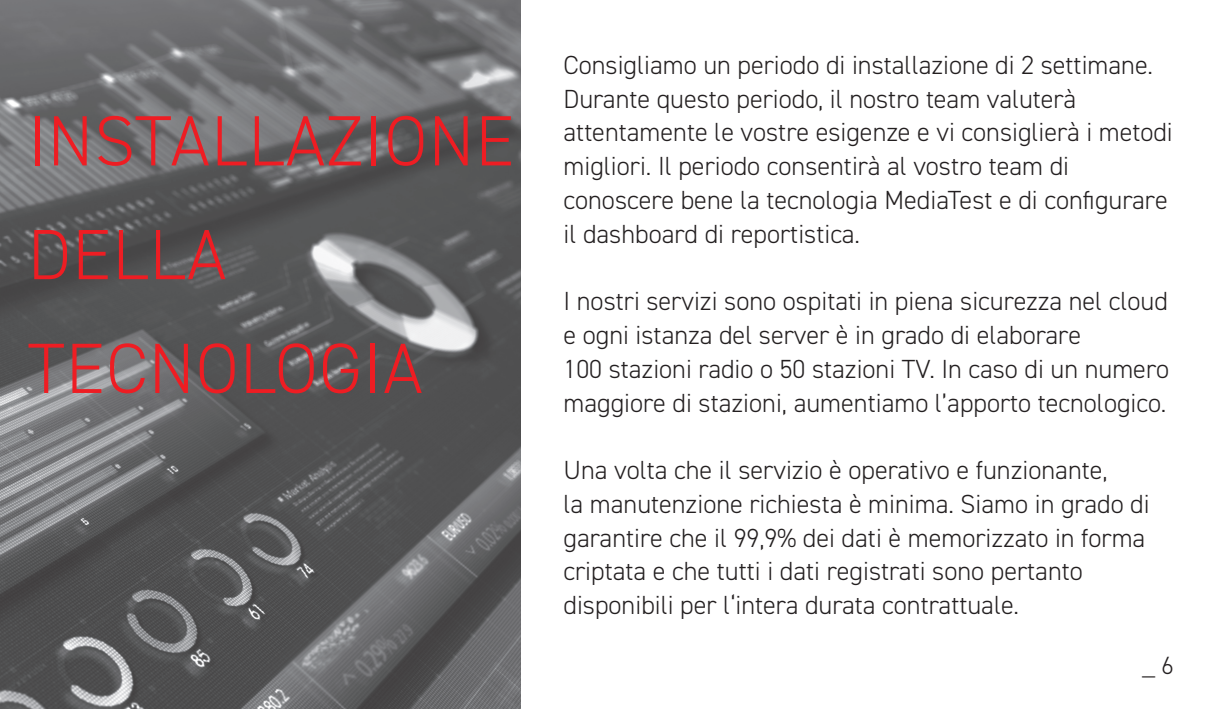
<style>
.page{position:relative;width:1205px;height:709px;background:#fff}
.page>*{position:absolute;margin:0;border:0;box-sizing:border-box;transform-origin:0 0}
.t1{font:300 71.25px/113.8px "DIN2014";letter-spacing:.02em;color:#ee1d23}
.t2{font:300 26.25px/33.8px "DIN2014";color:#231f20}
.t3{font:300 25px "DIN2014";color:#231f20}
</style>
<div class="page">
<img style="left:0;top:0;width:521px;height:709px">
<h1 class="t1" style="left:28px;top:84px;width:488px">INSTALLAZIONE<br>DELLA<br>TECNOLOGIA</h1>
<p class="t2" style="left:563px;top:48px;width:611px">Consigliamo un periodo di installazione di 2 settimane.<br>Durante questo periodo, il nostro team valuterà attentamente le vostre esigenze e vi consiglierà i metodi migliori. Il periodo consentirà al vostro team di conoscere bene la tecnologia MediaTest e di configurare il dashboard di reportistica.</p>
<p class="t2" style="left:563px;top:284px;width:607px">I nostri servizi sono ospitati in piena sicurezza nel cloud e ogni istanza del server è in grado di elaborare<br>100 stazioni radio o 50 stazioni TV. In caso di un numero maggiore di stazioni, aumentiamo l’apporto tecnologico.</p>
<p class="t2" style="left:563px;top:453px;width:588px">Una volta che il servizio è operativo e funzionante,<br>la manutenzione richiesta è minima. Siamo in grado di garantire che il 99,9% dei dati è memorizzato in forma criptata e che tutti i dati registrati sono pertanto disponibili per l‘intera durata contrattuale.</p>
<p class="t3" style="left:1142px;top:649px;width:33px">_ 6</p>
</div>
